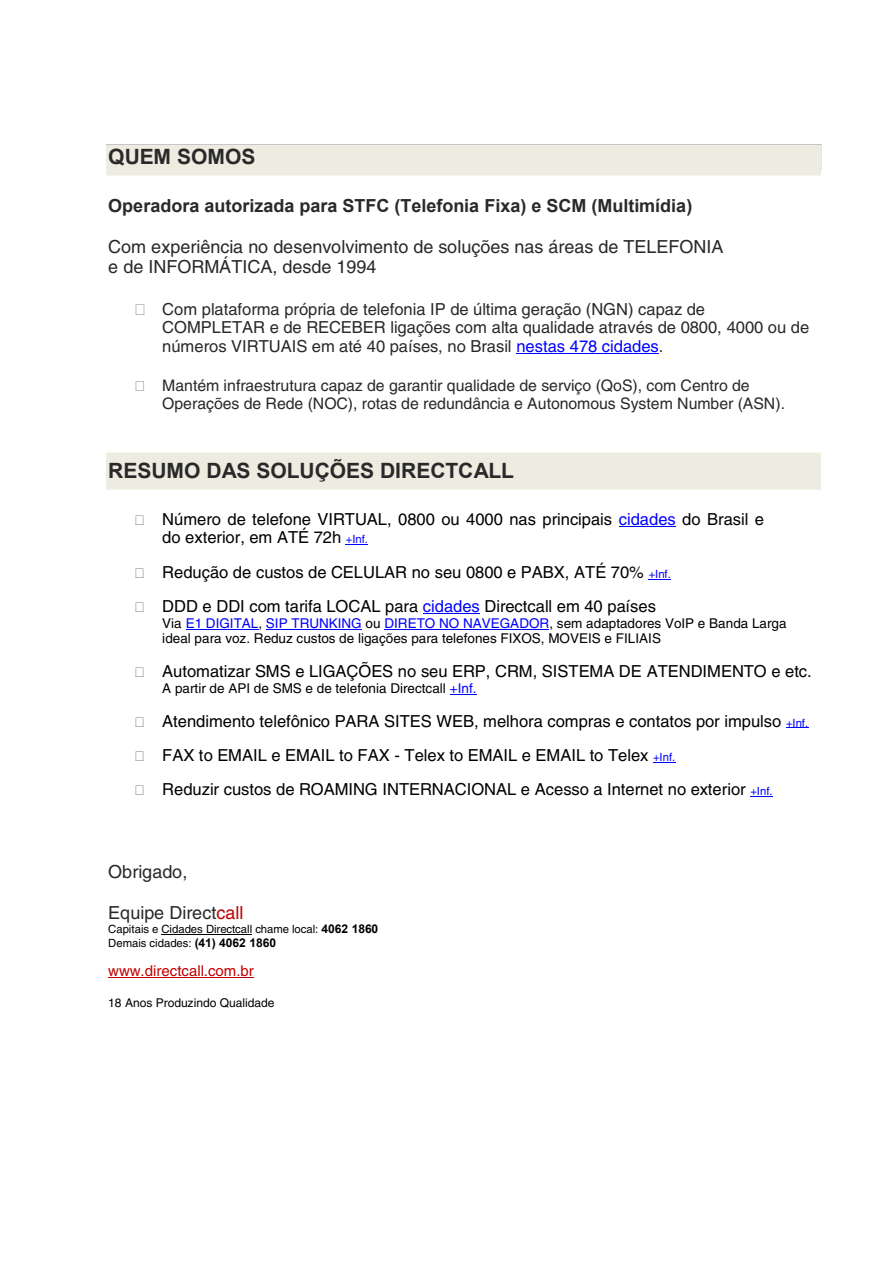
<style>
.page{position:relative;width:893px;height:1263px;background:#fff}
.page>*{position:absolute;margin:0;border:0;box-sizing:border-box;transform-origin:0 0}
.t1{font:700 21px "Arial";color:#29292a}
.t2{font:18px/20.4px "Helvetica";color:#29292a}
.t3{font:700 18px "Arial";color:#29292a}
.t4{font:16.5px/34.3px "Helvetica";color:#000}
.t5{font:16.5px/18.1px "Helvetica";color:#29292a}
.t6{font:15.9px/18.1px "Helvetica";color:#29292a}
.t7{font:15px "Helvetica";color:#c00000}
.t8{font:13.5px/15.3px "Helvetica";color:#000}
.t9{font:12px "Helvetica";letter-spacing:-.005em;color:#000}
.t10{font:11.4px/13.2px "Helvetica";color:#000}
.s1{color:#00f}
.s2{font-size:11.4px;color:#00f}
.s3{color:#c00000}
.s4{font-family:"Arial";font-weight:700;font-size:12px}
</style>
<div class="page">
<div style="left:106px;top:169px;width:715px;height:7px;background:#eeece1"></div>
<div style="left:106px;top:453px;width:715px;height:7px;background:#eeece1"></div>
<div style="left:106px;top:459px;width:715px;height:24px;background:#eeece1"></div>
<div style="left:106px;top:483px;width:715px;height:7px;background:#eeece1"></div>
<hr style="left:516px;top:353px;width:143px;height:1px;background:#00f">
<hr style="left:619px;top:526px;width:57px;height:1px;background:#00f">
<svg style="left:346px;top:544px;width:22px;height:1px"></svg>
<svg style="left:649px;top:579px;width:22px;height:1px"></svg>
<hr style="left:423px;top:613px;width:57px;height:1px;background:#00f">
<hr style="left:186px;top:629px;width:72px;height:1px;background:#00f">
<hr style="left:266px;top:629px;width:96px;height:1px;background:#00f">
<hr style="left:384px;top:629px;width:165px;height:1px;background:#00f">
<svg style="left:450px;top:694px;width:26px;height:1px"></svg>
<svg style="left:653px;top:762px;width:22px;height:1px"></svg>
<svg style="left:750px;top:796px;width:23px;height:1px"></svg>
<hr style="left:162px;top:934px;width:90px;height:1px;background:#000">
<hr style="left:108px;top:977px;width:146px;height:1px;background:#c00000">
<p class="t1" style="left:108px;top:142px;width:149px">QUEM SOMOS</p>
<p class="t3" style="left:108px;top:193px;width:585px">Operadora autorizada para STFC (Telefonia Fixa) e SCM (Multimídia)</p>
<p class="t2" style="left:108px;top:236px;width:617px">Com experiência no desenvolvimento de soluções nas áreas de TELEFONIA e de INFORMÁTICA, desde 1994</p>
<p class="t5" style="left:162px;top:300px;width:648px">Com plataforma própria de telefonia IP de última geração (NGN) capaz de<br>COMPLETAR e de RECEBER ligações com alta qualidade através de 0800, 4000 ou de números VIRTUAIS em até 40 países, no Brasil <span class="s1">nestas 478 cidades</span>.</p>
<p class="t6" style="left:162px;top:376px;width:624px">Mantém infraestrutura capaz de garantir qualidade de serviço (QoS), com Centro de<br>Operações de Rede (NOC), rotas de redundância e Autonomous System Number (ASN).</p>
<p class="t1" style="left:108px;top:456px;width:407px">RESUMO DAS SOLUÇÕES DIRECTCALL</p>
<p class="t4" style="left:162px;top:510px;width:603px;line-height:18.1px">Número de telefone VIRTUAL, 0800 ou 4000 nas principais <span class="s1">cidades</span> do Brasil e do exterior, em ATÉ 72h <span class="s2">+Inf.</span></p>
<p class="t4" style="left:162px;top:555px;width:510px">Redução de custos de CELULAR no seu 0800 e PABX, ATÉ 70% <span class="s2">+Inf.<br></span>DDD e DDI com tarifa LOCAL para <span class="s1">cidades</span> Directcall em 40 países</p>
<p class="t8" style="left:162px;top:616px;width:626px">Via <span class="s1">E1 DIGITAL</span>, <span class="s1">SIP TRUNKING</span> ou <span class="s1">DIRETO NO NAVEGADOR</span>, sem adaptadores VoIP e Banda Larga ideal para voz. Reduz custos de ligações para telefones FIXOS, MOVEIS e FILIAIS</p>
<p class="t4" style="left:162px;top:654px;width:651px">Automatizar SMS e LIGAÇÕES no seu ERP, CRM, SISTEMA DE ATENDIMENTO e etc.</p>
<p class="t8" style="left:162px;top:680px;width:316px">A partir de API de SMS e de telefonia Directcall <span class="s1">+Inf.</span></p>
<p class="t4" style="left:162px;top:704px;width:648px">Atendimento telefônico PARA SITES WEB, melhora compras e contatos por impulso <span class="s2">+Inf.<br></span>FAX to EMAIL e EMAIL to FAX - Telex to EMAIL e EMAIL to Telex <span class="s2">+Inf.<br></span>Reduzir custos de ROAMING INTERNACIONAL e Acesso a Internet no exterior <span class="s2">+Inf.</span></p>
<p class="t2" style="left:108px;top:861px;width:81px">Obrigado,</p>
<p class="t2" style="left:108px;top:902px;width:137px">Equipe Direct<span class="s3">call</span></p>
<p class="t10" style="left:108px;top:923px;width:272px">Capitais e Cidades Directcall chame local: <span class="s4">4062 1860<br></span>Demais cidades: <span class="s4">(41) 4062 1860</span></p>
<p class="t7" style="left:108px;top:962px;width:147px">www.directcall.com.br</p>
<p class="t9" style="left:108px;top:996px;width:168px">18 Anos Produzindo Qualidade</p>
</div>
